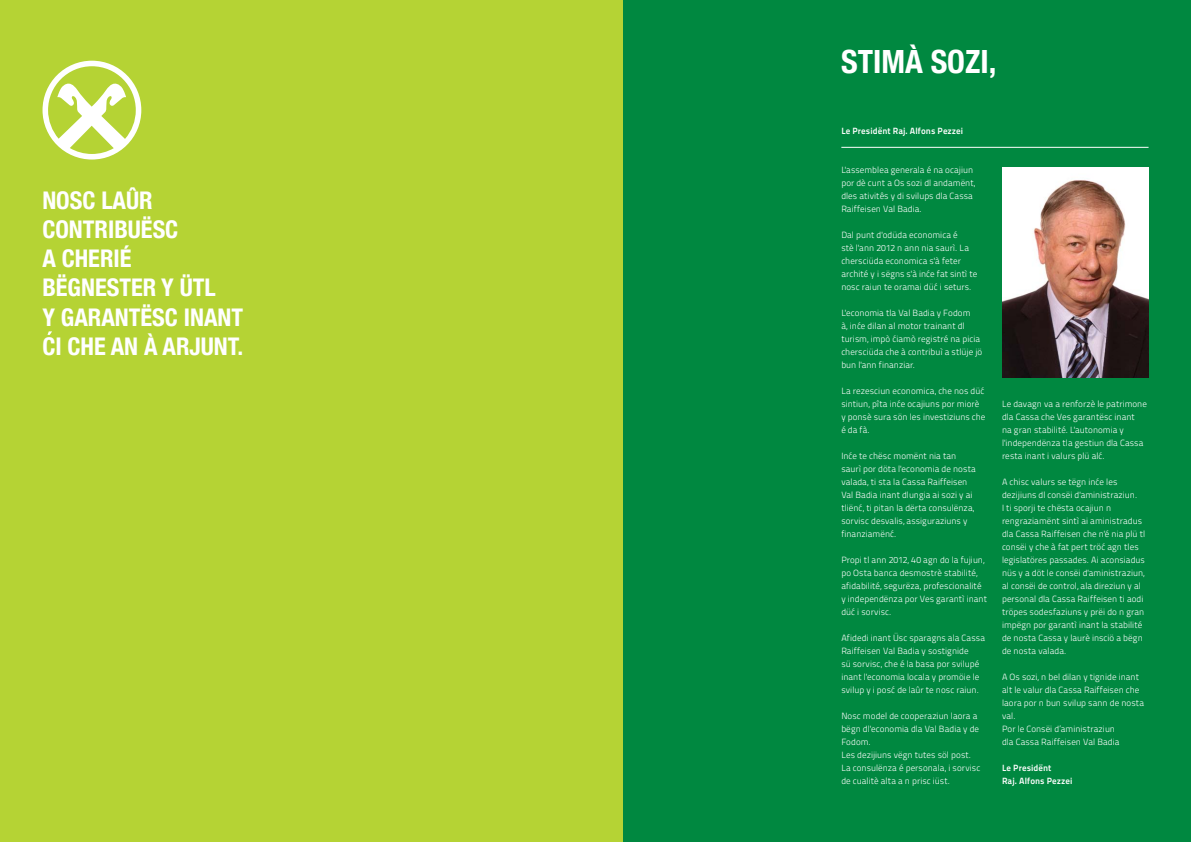
<style>
.page{position:relative;width:1191px;height:842px;background:#fff}
.page>*{position:absolute;margin:0;border:0;box-sizing:border-box;transform-origin:0 0}
.t1{font:700 condensed 32px "Helvetica Neue";color:#fff}
.t2{font:700 condensed 24.3px/29.2px "Helvetica Neue";color:#fff}
.t3{font:9px/13px "Titillium Text 22 L 250 wt";letter-spacing:.005em;color:#fff}
.t4{font:9px/13px "Titillium Maps 29 L 800 wt";letter-spacing:.005em;color:#fff}
</style>
<div class="page">
<div style="left:0;top:0;width:595px;height:842px;background:#b5d334"></div>
<div style="left:595px;top:0;width:596px;height:842px;background:#008840"></div>
<svg style="left:47px;top:331px;width:5px;height:4px"></svg>
<svg style="left:43px;top:61px;width:98px;height:99px"></svg>
<div style="left:595px;top:0;width:28px;height:842px;background:#b5d334"></div>
<img style="left:1002px;top:168px;width:146px;height:210px">
<hr style="left:841px;top:147px;width:307px;height:1px;background:#fff">
<h2 class="t2" style="left:42px;top:185px;width:202px">NOSC LAÛR<br>CONTRIBUËSC<br>A CHERIÉ<br>BËGNESTER Y ÜTL<br>Y GARANTËSC INANT<br>CI CHE AN À ARJUNT.</h2>
<h1 class="t1" style="left:841px;top:43px;width:157px">STIMÀ SOZI,</h1>
<p class="t4" style="left:841px;top:125px;width:123px">Le Presidënt Raj. Alfons Pezzei</p>
<p class="t3" style="left:841px;top:164px;width:136px">L'assemblea generala é na ocajiun por dè cunt a Os sozi dl andamënt, dles ativitês y di svilups dla Cassa<br>Raiffeisen Val Badia.</p>
<p class="t3" style="left:841px;top:229px;width:137px">Dal punt d'odüda economica é<br>stè l'ann 2012 n ann nia saurì. La chersciüda economica s'à feter archité y i sëgns s'à inće fat sintì te nosc raiun te oramai düć i seturs.</p>
<p class="t3" style="left:841px;top:307px;width:143px">L'economia tla Val Badia y Fodom<br>à, inće dilan al motor trainant dl turism, impò ćiamò registré na picia chersciüda che à contribuì a stlüje jö bun l'ann finanziar.</p>
<p class="t3" style="left:841px;top:385px;width:146px">La rezesciun economica, che nos düć sintiun, pîta inće ocajiuns por miorè y ponsè sura sön les investiziuns che é da fà.</p>
<p class="t3" style="left:841px;top:450px;width:136px">Inće te chësc momënt nia tan saurì por döta l'economia de nosta valada, ti sta la Cassa Raiffeisen<br>Val Badia inant dlungia ai sozi y ai tliënć, ti pitan la dërta consulënza, sorvisc desvalis, assiguraziuns y finanziamënć.</p>
<p class="t3" style="left:841px;top:554px;width:147px">Propi tl ann 2012, 40 agn do la fujiun, po Osta banca desmostrè stabilité, afidabilité, segurëza, profescionalité y independënza por Ves garantì inant düć i sorvisc.</p>
<p class="t3" style="left:841px;top:632px;width:145px">Afidedi inant Üsc sparagns ala Cassa Raiffeisen Val Badia y sostignide<br>sü sorvisc, che é la basa por svilupé inant l'economia locala y promöie le svilup y i posć de laûr te nosc raiun.</p>
<p class="t3" style="left:841px;top:710px;width:140px">Nosc model de cooperaziun laora a bëgn dl'economia dla Val Badia y de<br>Fodom.<br>Les dezijiuns vëgn tutes söl post.<br>La consulënza é personala, i sorvisc de cualitè alta a n prisc iüst.</p>
<p class="t3" style="left:1002px;top:398px;width:146px">Le davagn va a renforzè le patrimone dla Cassa che Ves garantësc inant<br>na gran stabilité. L'autonomia y l'independënza tla gestiun dla Cassa resta inant i valurs plü alć.</p>
<p class="t3" style="left:1002px;top:476px;width:145px">A chisc valurs se tëgn inće les dezijiuns dl consëi d'aministraziun.<br>I ti sporji te chësta ocajiun n rengraziamënt sintì ai aministradus dla Cassa Raiffeisen che n'é nia plü tl consëi y che à fat pert tröć agn tles legislatöres passades. Ai aconsiadus nüs y a döt le consëi d'aministraziun, al consëi de control, ala direziun y al personal dla Cassa Raiffeisen ti aodi tröpes sodesfaziuns y prëi do n gran impëgn por garantì inant la stabilité de nosta Cassa y laurè insciö a bëgn de nosta valada.</p>
<p class="t3" style="left:1002px;top:671px;width:143px">A Os sozi, n bel dilan y tignide inant alt le valur dla Cassa Raiffeisen che laora por n bun svilup sann de nosta val.<br>Por le Consëi d’aministraziun<br>dla Cassa Raiffeisen Val Badia</p>
<p class="t4" style="left:1002px;top:762px;width:72px">Le Presidënt<br>Raj. Alfons Pezzei</p>
</div>
